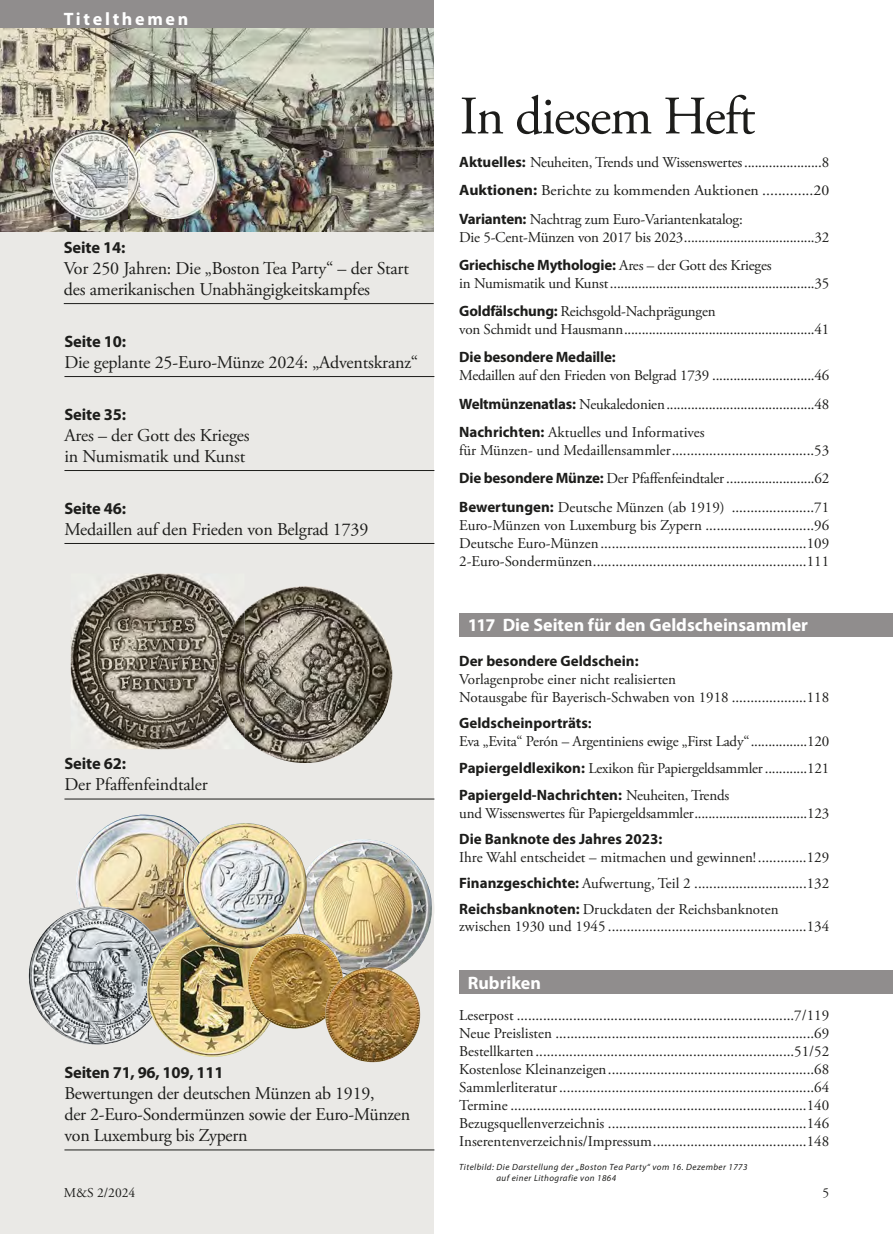
<style>
.page{position:relative;width:893px;height:1234px;background:#fff}
.page>*{position:absolute;margin:0;border:0;box-sizing:border-box;transform-origin:0 0}
.t1{font:54px "Adobe Garamond Pro";letter-spacing:-.025em;color:#1d1d1b}
.t2{font:18px/21px "Adobe Garamond Pro";letter-spacing:-.01em;color:#1d1d1b}
.t3{font:700 18px "Myriad Pro";color:#fff}
.t4{font:700 18px "Myriad Pro";letter-spacing:.15em;color:#fff}
.t5{font:700 16.5px "Myriad Pro";letter-spacing:-.01em;color:#1d1d1b}
.t6{font:15px/18px "Adobe Garamond Pro";letter-spacing:-.01em;color:#1d1d1b;text-align:justify}
.t7{font:700 15px "Myriad Pro";color:#1d1d1b}
.t8{font:13.5px "Adobe Garamond Pro";color:#1d1d1b}
.t9{font:italic 9px/10.8px "Myriad Pro";letter-spacing:.05em;color:#1d1d1b}
.s1{font-family:"Myriad Pro";font-weight:700}
.s2{font-family:"Adobe Garamond Pro";font-weight:400}
.s3{font-family:"Optima LT Std"}
</style>
<div class="page">
<div style="left:0;top:26px;width:434px;height:1207px;background:#eae9e6"></div>
<div style="left:0;top:0;width:434px;height:30px;background:#908d8d"></div>
<div style="left:459px;top:612px;width:434px;height:24px;background:#908d8d"></div>
<div style="left:459px;top:970px;width:434px;height:23px;background:#908d8d"></div>
<hr style="left:64px;top:1149px;width:370px;height:1px;background:#1d1d1b">
<hr style="left:64px;top:470px;width:370px;height:1px;background:#1d1d1b">
<hr style="left:64px;top:543px;width:370px;height:1px;background:#1d1d1b">
<hr style="left:64px;top:798px;width:370px;height:1px;background:#1d1d1b">
<hr style="left:64px;top:303px;width:370px;height:1px;background:#1d1d1b">
<hr style="left:64px;top:376px;width:370px;height:1px;background:#1d1d1b">
<img style="left:76px;top:814px;width:107px;height:112px">
<img style="left:307px;top:839px;width:125px;height:136px">
<img style="left:29px;top:906px;width:138px;height:138px;border-radius:69px">
<img style="left:147px;top:925px;width:133px;height:131px">
<img style="left:183px;top:823px;width:124px;height:125px">
<img style="left:248px;top:933px;width:95px;height:95px;border-radius:48px">
<img style="left:325px;top:966px;width:95px;height:95px;border-radius:48px">
<img style="left:0;top:28px;width:434px;height:203px">
<img style="left:128px;top:131px;width:89px;height:87px">
<img style="left:71px;top:573px;width:173px;height:176px">
<img style="left:244px;top:586px;width:148px;height:176px">
<img style="left:218px;top:611px;width:26px;height:126px">
<img style="left:51px;top:131px;width:77px;height:89px">
<svg style="left:128px;top:218px;width:11px;height:2px"></svg>
<p class="t4" style="left:64px;top:13px;width:126px">Titelthemen</p>
<p class="t5" style="left:64px;top:241px;width:63px">Seite 14:</p>
<p class="t2" style="left:64px;top:259px;width:347px">Vor 250 Jahren: Die „Boston Tea Party“ – der Start des amerikanischen Unabhängigkeitskampfes</p>
<p class="t5" style="left:64px;top:335px;width:63px">Seite 10:</p>
<p class="t2" style="left:64px;top:353px;width:355px">Die geplante 25-Euro-Münze 2024: „Adventskranz“</p>
<p class="t5" style="left:64px;top:408px;width:63px">Seite 35:</p>
<p class="t2" style="left:64px;top:426px;width:187px">Ares – der Gott des Krieges in Numismatik und Kunst</p>
<p class="t5" style="left:64px;top:501px;width:63px">Seite 46:</p>
<p class="t2" style="left:64px;top:520px;width:305px">Medaillen auf den Frieden von Belgrad 1739</p>
<p class="t5" style="left:64px;top:757px;width:63px">Seite 62:</p>
<p class="t2" style="left:64px;top:775px;width:145px">Der Pfaffenfeindtaler</p>
<p class="t5" style="left:64px;top:1066px;width:161px">Seiten 71, 96, 109, 111</p>
<p class="t2" style="left:64px;top:1084px;width:347px">Bewertungen der deutschen Münzen ab 1919,<br>der 2-Euro-Sondermünzen sowie der Euro-Münzen von Luxemburg bis Zypern</p>
<h1 class="t1" style="left:460px;top:95px;width:297px">In diesem Heft</h1>
<p class="t6" style="left:459px;top:149px;width:371px;line-height:28.2px"><span class="s1">Aktuelles:</span> Neuheiten, Trends und Wissenswertes......................8<br><span class="s1">Auktionen:</span> Berichte zu kommenden Auktionen .............20<br><span class="s1">Varianten:</span> Nachtrag zum Euro-Variantenkatalog:</p>
<p class="t6" style="left:459px;top:229px;width:371px">Die 5-Cent-Münzen von 2017 bis 2023.....................................32</p>
<p class="t7" style="left:459px;top:259px;width:314px">Griechische Mythologie: <span class="s2">Ares – der Gott des Krieges</span></p>
<p class="t6" style="left:459px;top:270px;width:371px;line-height:28.2px">in Numismatik und Kunst..........................................................35<br><span class="s1">Goldfälschung:</span> Reichsgold-Nachprägungen</p>
<p class="t6" style="left:459px;top:322px;width:371px">von Schmidt und Hausmann......................................................41</p>
<p class="t7" style="left:459px;top:352px;width:158px">Die besondere Medaille:</p>
<p class="t6" style="left:459px;top:363px;width:371px;line-height:28.2px">Medaillen auf den Frieden von Belgrad 1739 .............................46<br><span class="s1">Weltmünzenatlas:</span> Neukaledonien..........................................48<br><span class="s1">Nachrichten:</span> Aktuelles und Informatives</p>
<p class="t6" style="left:459px;top:437px;width:371px;line-height:28.2px">für Münzen- und Medaillensammler......................................53<br><span class="s1">Die besondere Münze:</span> Der Pfaffenfeindtaler .........................62<br><span class="s1">Bewertungen:</span> Deutsche Münzen (ab 1919) ......................71</p>
<p class="t6" style="left:459px;top:517px;width:371px">Euro-Münzen von Luxemburg bis Zypern .............................96<br>Deutsche Euro-Münzen.......................................................109<br>2-Euro-Sondermünzen.........................................................111</p>
<p class="t3" style="left:468px;top:618px;width:342px">117 Die Seiten für den Geldscheinsammler</p>
<p class="t7" style="left:459px;top:654px;width:181px">Der besondere Geldschein:</p>
<p class="t6" style="left:459px;top:671px;width:371px">Vorlagenprobe einer nicht realisierten<br>Notausgabe für Bayerisch-Schwaben von 1918 ....................118</p>
<p class="t7" style="left:459px;top:717px;width:134px">Geldscheinporträts<span class="s3">:</span></p>
<p class="t6" style="left:459px;top:729px;width:371px;line-height:26.8px">Eva „Evita“ Perón – Argentiniens ewige „First Lady“................120<br><span class="s1">Papiergeldlexikon:</span> Lexikon für Papiergeldsammler ............121</p>
<p class="t7" style="left:459px;top:789px;width:271px">Papiergeld-Nachrichten: <span class="s2">Neuheiten, Trends</span></p>
<p class="t6" style="left:459px;top:805px;width:371px">und Wissenswertes für Papiergeldsammler................................123</p>
<p class="t7" style="left:459px;top:833px;width:204px">Die Banknote des Jahres 2023:</p>
<p class="t6" style="left:459px;top:844px;width:371px;line-height:26.1px">Ihre Wahl entscheidet – mitmachen und gewinnen!.............129<br><span class="s1">Finanzgeschichte:</span> Aufwertung, Teil 2 ..............................132<br><span class="s1">Reichsbanknoten:</span> Druckdaten der Reichsbanknoten</p>
<p class="t6" style="left:459px;top:918px;width:371px">zwischen 1930 und 1945 .....................................................134</p>
<p class="t3" style="left:468px;top:976px;width:75px">Rubriken</p>
<p class="t6" style="left:459px;top:1007px;width:371px">Leserpost ..........................................................................7/119<br>Neue Preislisten .....................................................................69<br>Bestellkarten.....................................................................51/52<br>Kostenlose Kleinanzeigen.......................................................68<br>Sammlerliteratur ....................................................................64<br>Termine ...............................................................................140<br>Bezugsquellenverzeichnis .....................................................146<br>Inserentenverzeichnis/Impressum.........................................148</p>
<p class="t9" style="left:496px;top:1162px;width:253px;text-indent:-37px">Titelbild: Die Darstellung der „Boston Tea Party“ vom 16. Dezember 1773 auf einer Lithografie von 1864</p>
<p class="t8" style="left:64px;top:1186px;width:73px">M&amp;S 2/2024</p>
<p class="t8" style="left:822px;top:1186px;width:8px">5</p>
</div>
